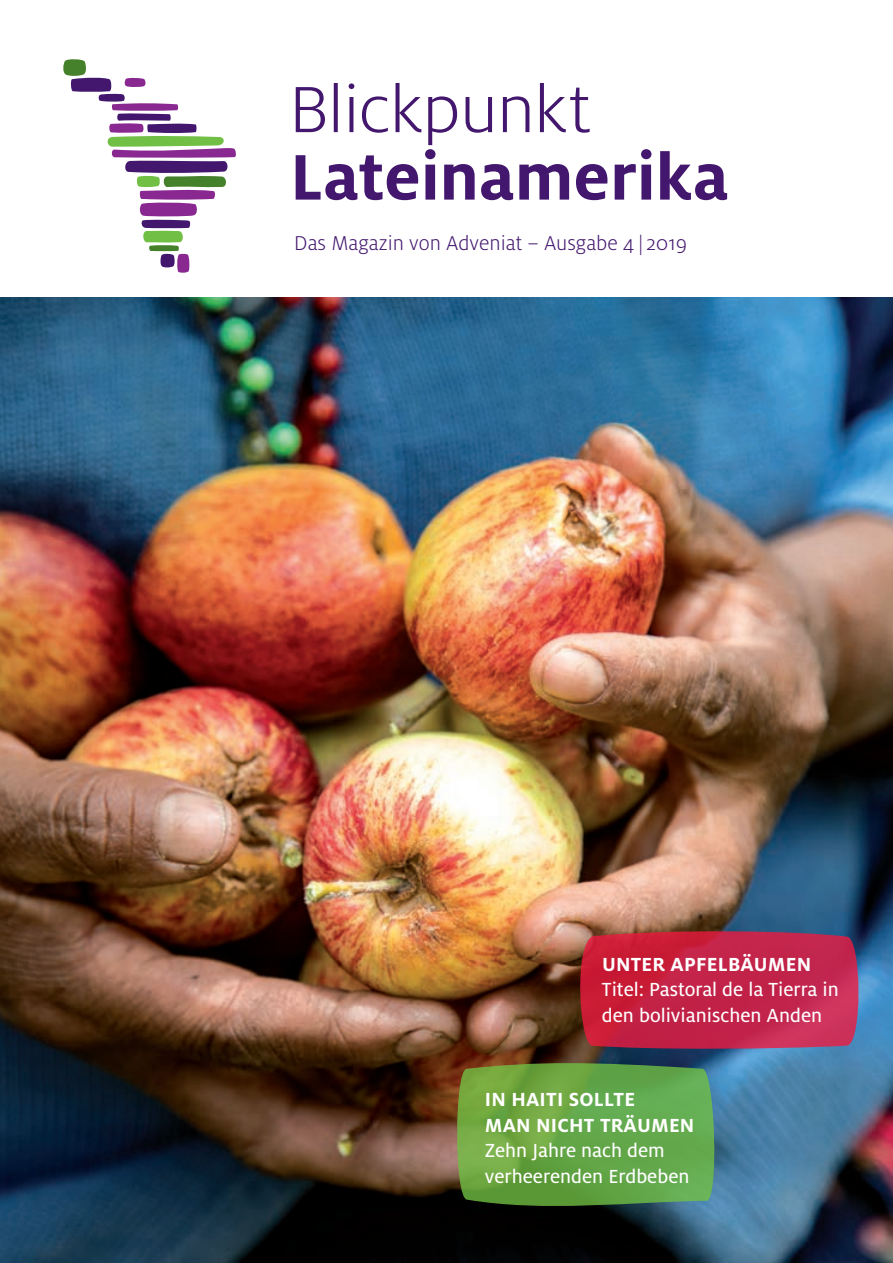
<style>
.page{position:relative;width:893px;height:1263px;background:#fff}
.page>*{position:absolute;margin:0;border:0;box-sizing:border-box;transform-origin:0 0}
.t1{font:300 22.2px "Milo OT";color:#43176e}
.t2{font:21px/25.5px "Milo OT Text";color:#fff}
.t3{font:700 21px/25.5px "Milo OT";letter-spacing:.01em;color:#fff}
.s1{font-size:20.4px}
</style>
<div class="page">
<img style="left:0;top:298px;width:893px;height:965px">
<svg style="left:456px;top:1061px;width:260px;height:146px;background:#639f47"></svg>
<svg style="left:579px;top:930px;width:281px;height:120px;background:#bc2749"></svg>
<svg style="left:396px;top:83px;width:194px;height:62px"></svg>
<svg style="left:296px;top:87px;width:29px;height:45px"></svg>
<svg style="left:334px;top:83px;width:54px;height:50px"></svg>
<svg style="left:425px;top:149px;width:10px;height:10px"></svg>
<svg style="left:641px;top:149px;width:10px;height:10px"></svg>
<svg style="left:296px;top:151px;width:431px;height:49px"></svg>
<svg style="left:63px;top:59px;width:173px;height:214px"></svg>
<p class="t1" style="left:294px;top:231px;width:394px">Das Magazin von Adveniat – Ausgabe 4 <span class="s1">|</span> 2019</p>
<p class="t3" style="left:602px;top:951px;width:211px">UNTER APFELBÄUMEN</p>
<p class="t2" style="left:602px;top:977px;width:238px">Titel: Pastoral de la Tierra in den bolivianischen Anden</p>
<p class="t3" style="left:485px;top:1087px;width:211px">IN HAITI SOLLTE<br>MAN NICHT TRÄUMEN</p>
<p class="t2" style="left:485px;top:1138px;width:206px">Zehn Jahre nach dem verheerenden Erdbeben</p>
</div>
